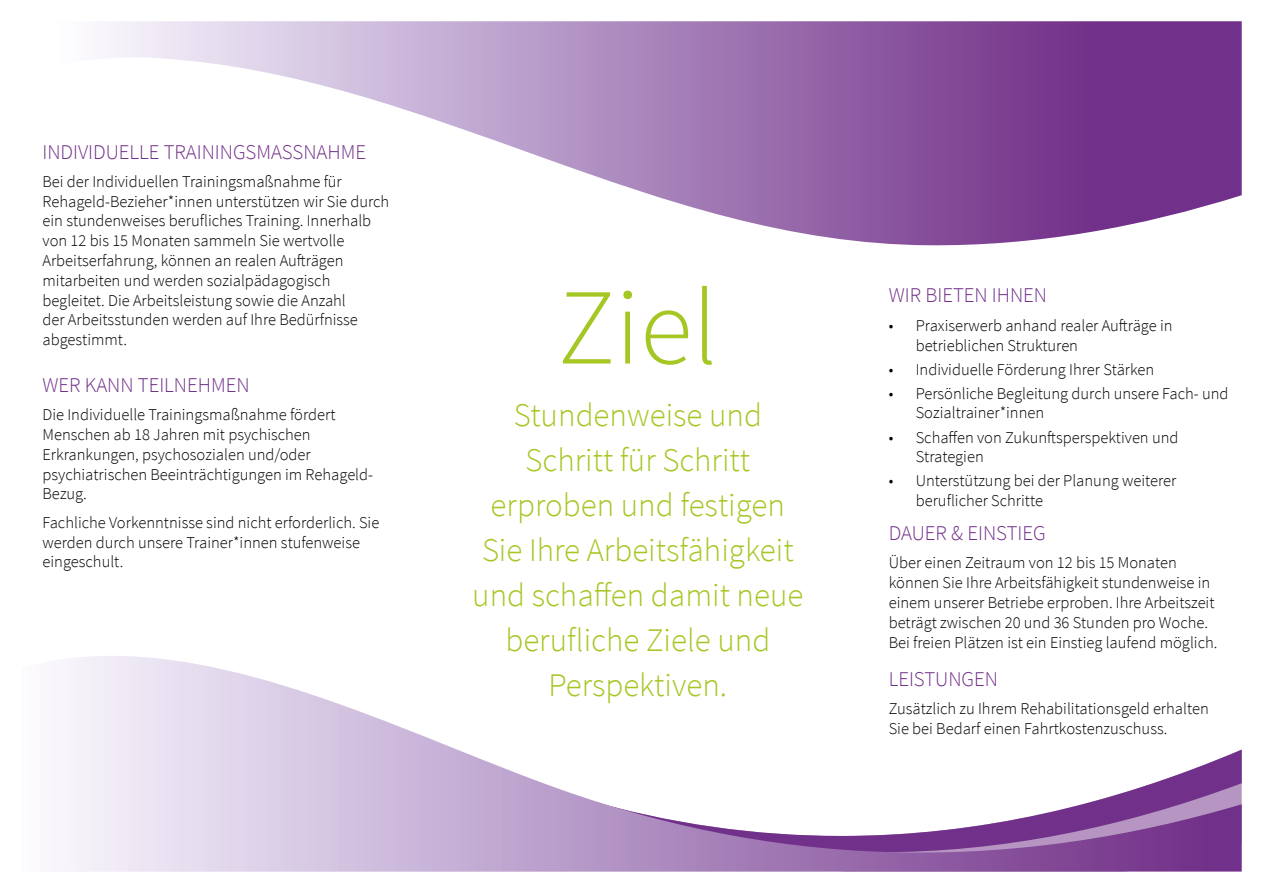
<style>
.page{position:relative;width:1263px;height:893px;background:#fff}
.page>*{position:absolute;margin:0;border:0;box-sizing:border-box;transform-origin:0 0}
.t1{font:300 108px "Source Sans Pro";color:#a5c724}
.t2{font:300 33px/45px "Source Sans Pro";color:#a5c724;text-align:center}
.t3{font:300 21px "Source Sans Pro";color:#713089}
.t4{font:300 16.5px/19.8px "Source Sans Pro";color:#000}
</style>
<div class="page">
<svg style="left:105px;top:21px;width:1137px;height:225px"></svg>
<svg style="left:63px;top:656px;width:1179px;height:216px"></svg>
<p class="t3" style="left:43px;top:139px;width:325px">INDIVIDUELLE TRAININGSMASSNAHME</p>
<p class="t4" style="left:43px;top:172px;width:348px">Bei der Individuellen Trainingsmaßnahme für Rehageld-Bezieher*innen unterstützen wir Sie durch ein stundenweises berufliches Training. Innerhalb von 12 bis 15 Monaten sammeln Sie wertvolle Arbeitserfahrung, können an realen Aufträgen mitarbeiten und werden sozialpädagogisch begleitet. Die Arbeitsleistung sowie die Anzahl<br>der Arbeitsstunden werden auf Ihre Bedürfnisse abgestimmt.</p>
<p class="t3" style="left:43px;top:372px;width:209px">WER KANN TEILNEHMEN</p>
<p class="t4" style="left:43px;top:405px;width:332px">Die Individuelle Trainingsmaßnahme fördert Menschen ab 18 Jahren mit psychischen Erkrankungen, psychosozialen und/oder psychiatrischen Beeinträchtigungen im Rehageld-Bezug.</p>
<p class="t4" style="left:43px;top:512px;width:338px">Fachliche Vorkenntnisse sind nicht erforderlich. Sie werden durch unsere Trainer*innen stufenweise eingeschult.</p>
<p class="t1" style="left:558px;top:262px;width:161px">Ziel</p>
<p class="t2" style="left:472px;top:392px;width:333px">Stundenweise und<br>Schritt für Schritt erproben und festigen<br>Sie Ihre Arbeitsfähigkeit und schaffen damit neue berufliche Ziele und<br>Perspektiven.</p>
<p class="t3" style="left:889px;top:283px;width:160px">WIR BIETEN IHNEN</p>
<p class="t4" style="left:916px;top:315px;width:258px;text-indent:-27px">• Praxiserwerb anhand realer Aufträge in betrieblichen Strukturen</p>
<p class="t4" style="left:889px;top:359px;width:267px">• Individuelle Förderung Ihrer Stärken</p>
<p class="t4" style="left:916px;top:383px;width:314px;text-indent:-27px">• Persönliche Begleitung durch unsere Fach- und<br>Sozialtrainer*innen</p>
<p class="t4" style="left:916px;top:427px;width:264px;text-indent:-27px">• Schaffen von Zukunftsperspektiven und<br>Strategien</p>
<p class="t4" style="left:916px;top:471px;width:262px;text-indent:-27px">• Unterstützung bei der Planung weiterer beruflicher Schritte</p>
<p class="t3" style="left:889px;top:520px;width:158px">DAUER &amp; EINSTIEG</p>
<p class="t4" style="left:889px;top:553px;width:330px">Über einen Zeitraum von 12 bis 15 Monaten können Sie Ihre Arbeitsfähigkeit stundenweise in einem unserer Betriebe erproben. Ihre Arbeitszeit beträgt zwischen 20 und 36 Stunden pro Woche.<br>Bei freien Plätzen ist ein Einstieg laufend möglich.</p>
<p class="t3" style="left:889px;top:666px;width:111px">LEISTUNGEN</p>
<p class="t4" style="left:889px;top:699px;width:321px">Zusätzlich zu Ihrem Rehabilitationsgeld erhalten<br>Sie bei Bedarf einen Fahrtkostenzuschuss.</p>
</div>
